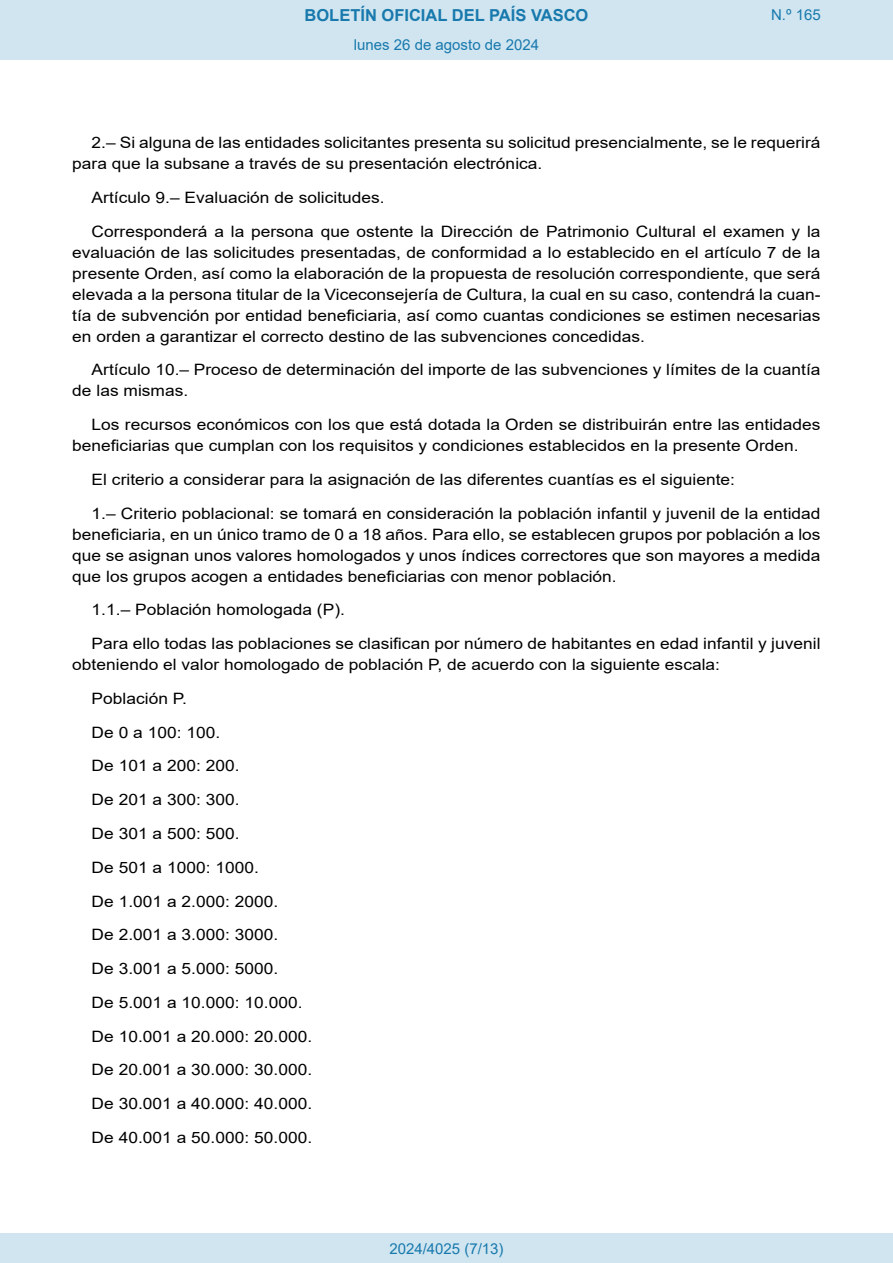
<style>
.page{position:relative;width:893px;height:1263px;background:#fff}
.page>*{position:absolute;margin:0;border:0;box-sizing:border-box;transform-origin:0 0}
.t1{font:700 16.5px "Arial";color:#1879ad}
.BOPVDetalle{font:15.6px/21px "Arial";color:#000;scale:1.11 1}
.Paginacion_Centro{font:15px "Arial";color:#1879ad}
</style>
<div class="page">
<div style="left:0;top:0;width:893px;height:60px;background:#d0e5f0"></div>
<div style="left:0;top:1233px;width:893px;height:30px;background:#d0e5f0"></div>
<p class="t1" style="left:305px;top:3px;width:285px">BOLETÍN OFICIAL DEL PAÍS VASCO</p>
<p class="Paginacion_Centro" style="left:354px;top:35px;width:187px">lunes 26 de agosto de 2024</p>
<p class="Paginacion_Centro" style="left:771px;top:5px;width:51px">N.º 165</p>
<p class="BOPVDetalle" style="left:72px;top:132px;width:676px;text-indent:19px">2.– Si alguna de las entidades solicitantes presenta su solicitud presencialmente, se le requerirá para que la subsane a través de su presentación electrónica.</p>
<p class="BOPVDetalle" style="left:92px;top:187px;width:266px">Artículo 9.– Evaluación de solicitudes.</p>
<p class="BOPVDetalle" style="left:72px;top:221px;width:676px;text-align:justify;text-indent:19px">Corresponderá a la persona que ostente la Dirección de Patrimonio Cultural el examen y la evaluación de las solicitudes presentadas, de conformidad a lo establecido en el artículo 7 de la presente Orden, así como la elaboración de la propuesta de resolución correspondiente, que será elevada a la persona titular de la Viceconsejería de Cultura, la cual en su caso, contendrá la cuan&shy;tía de subvención por entidad beneficiaria, así como cuantas condiciones se estimen necesarias en orden a garantizar el correcto destino de las subvenciones concedidas.</p>
<p class="BOPVDetalle" style="left:72px;top:359px;width:676px;text-indent:19px">Artículo 10.– Proceso de determinación del importe de las subvenciones y límites de la cuantía de las mismas.</p>
<p class="BOPVDetalle" style="left:72px;top:414px;width:676px;text-indent:19px">Los recursos económicos con los que está dotada la Orden se distribuirán entre las entidades beneficiarias que cumplan con los requisitos y condiciones establecidos en la presente Orden.</p>
<p class="BOPVDetalle" style="left:92px;top:469px;width:581px">El criterio a considerar para la asignación de las diferentes cuantías es el siguiente:</p>
<p class="BOPVDetalle" style="left:72px;top:503px;width:676px;text-align:justify;text-indent:19px">1.– Criterio poblacional: se tomará en consideración la población infantil y juvenil de la entidad beneficiaria, en un único tramo de 0 a 18 años. Para ello, se establecen grupos por población a los que se asignan unos valores homologados y unos índices correctores que son mayores a medida que los grupos acogen a entidades beneficiarias con menor población.</p>
<p class="BOPVDetalle" style="left:92px;top:599px;width:230px">1.1.– Población homologada (P).</p>
<p class="BOPVDetalle" style="left:72px;top:633px;width:676px;text-indent:19px">Para ello todas las poblaciones se clasifican por número de habitantes en edad infantil y juvenil obteniendo el valor homologado de población P, de acuerdo con la siguiente escala:</p>
<p class="BOPVDetalle" style="left:92px;top:688px;width:87px">Población P.</p>
<p class="BOPVDetalle" style="left:92px;top:722px;width:117px">De 0 a 100: 100.</p>
<p class="BOPVDetalle" style="left:92px;top:755px;width:135px">De 101 a 200: 200.</p>
<p class="BOPVDetalle" style="left:92px;top:789px;width:135px">De 201 a 300: 300.</p>
<p class="BOPVDetalle" style="left:92px;top:823px;width:135px">De 301 a 500: 500.</p>
<p class="BOPVDetalle" style="left:92px;top:857px;width:152px">De 501 a 1000: 1000.</p>
<p class="BOPVDetalle" style="left:92px;top:890px;width:170px">De 1.001 a 2.000: 2000.</p>
<p class="BOPVDetalle" style="left:92px;top:924px;width:170px">De 2.001 a 3.000: 3000.</p>
<p class="BOPVDetalle" style="left:92px;top:958px;width:170px">De 3.001 a 5.000: 5000.</p>
<p class="BOPVDetalle" style="left:92px;top:992px;width:191px">De 5.001 a 10.000: 10.000.</p>
<p class="BOPVDetalle" style="left:92px;top:1025px;width:200px">De 10.001 a 20.000: 20.000.</p>
<p class="BOPVDetalle" style="left:92px;top:1059px;width:200px">De 20.001 a 30.000: 30.000.</p>
<p class="BOPVDetalle" style="left:92px;top:1093px;width:200px">De 30.001 a 40.000: 40.000.</p>
<p class="BOPVDetalle" style="left:92px;top:1127px;width:200px">De 40.001 a 50.000: 50.000.</p>
<p class="Paginacion_Centro" style="left:389px;top:1238px;width:116px">2024/4025 (7/13)</p>
</div>
